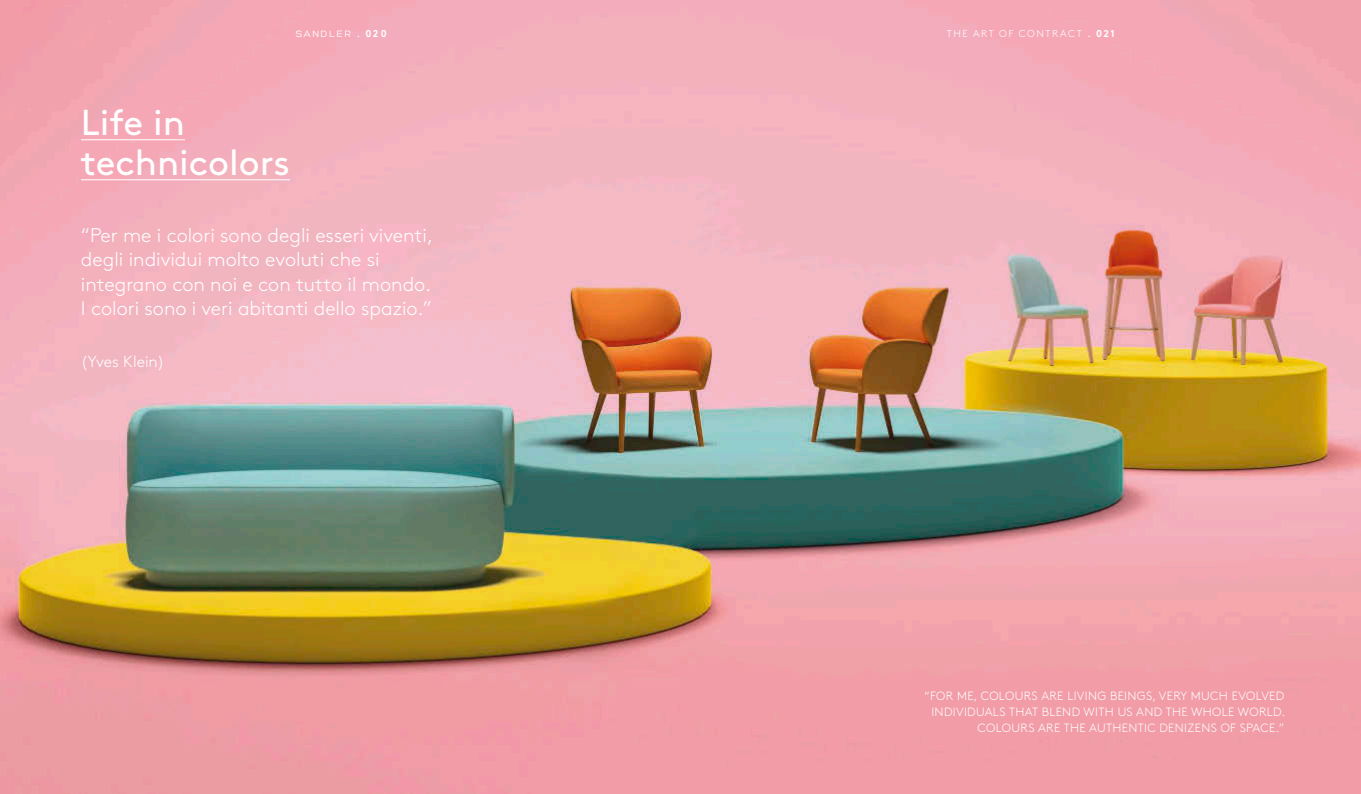
<style>
.page{position:relative;width:1361px;height:794px;background:#fff}
.page>*{position:absolute;margin:0;border:0;box-sizing:border-box;transform-origin:0 0}
.t1{font:36px/40px "Brown Std";color:#fff}
.t2{font:300 19.8px/24.5px "Brown Std";color:#fff}
.t3{font:300 16px "Brown Std";color:#fff}
.t4{font:300 12px/16px "Brown Std";letter-spacing:.03em;color:#fff;text-align:right}
.t5{font:300 10px "Brown Std";letter-spacing:.16em;color:#fff}
.t6{font:10px "Hero";letter-spacing:.16em;color:#fff}
.s1{font-family:"Brown Std"}
.s2{font-family:"Brown Std";font-weight:700}
.s3{font-weight:400}
.s4{font-weight:700}
</style>
<div class="page">
<img style="left:0;top:0;width:1361px;height:794px">
<hr style="left:81px;top:139px;width:104px;height:1px;background:#fff">
<hr style="left:81px;top:179px;width:209px;height:1px;background:#fff">
<p class="t6" style="left:296px;top:29px;width:93px">SANDLER <span class="s1">.</span> <span class="s2">02 0</span></p>
<p class="t5" style="left:947px;top:28px;width:169px">THE ART OF CONTRACT <span class="s3">.</span> <span class="s4">021</span></p>
<h1 class="t1" style="left:81px;top:102px;width:211px">Life in technicolors</h1>
<p class="t2" style="left:81px;top:223px;width:353px">“Per me i colori sono degli esseri viventi, degli individui molto evoluti che si integrano con noi e con tutto il mondo.<br>I colori sono i veri abitanti dello spazio.”</p>
<p class="t3" style="left:81px;top:352px;width:85px">(Yves Klein)</p>
<p class="t4" style="left:924px;top:688px;width:362px">“FOR ME, COLOURS ARE LIVING BEINGS, VERY MUCH EVOLVED<br>INDIVIDUALS THAT BLEND WITH US AND THE WHOLE WORLD.<br>COLOURS ARE THE AUTHENTIC DENIZENS OF SPACE.”</p>
</div>
